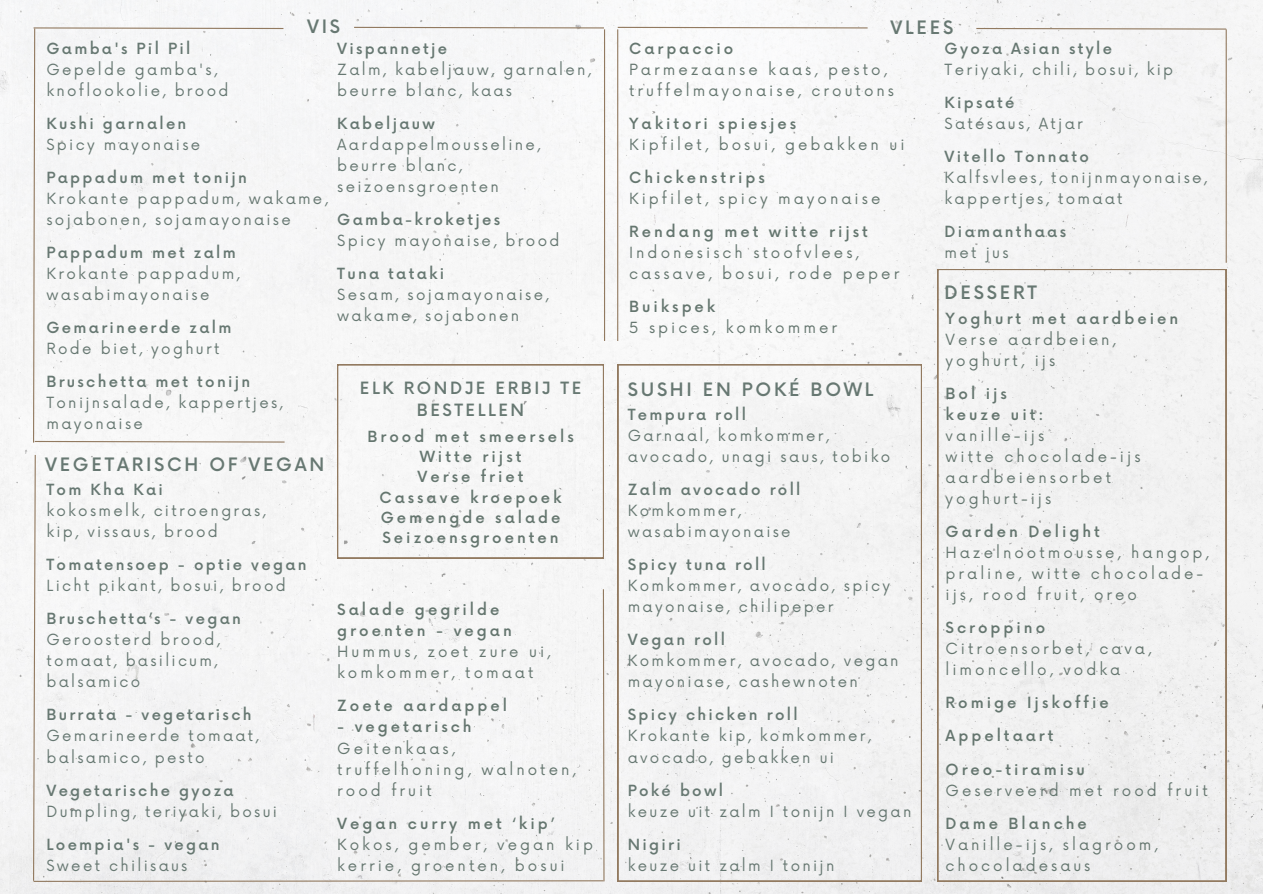
<style>
.page{position:relative;width:1263px;height:894px;background:#fff}
.page>*{position:absolute;margin:0;border:0;box-sizing:border-box;transform-origin:0 0}
.t1{font:500 18px "Now";letter-spacing:.155em;color:#677872}
.t2{font:500 16.5px/22.5px "Now";letter-spacing:.155em;color:#677872;text-align:center}
.t3{font:15px/21px "Now";letter-spacing:.155em;color:#677872}
.t4{font:15px/21px "Now";letter-spacing:.2em;color:#65766f}
.t5{font:500 15px "Now";letter-spacing:.155em;color:#677872}
.t6{font:500 15px/20.2px "Now";letter-spacing:.2em;color:#65766f}
</style>
<div class="page">
<div style="left:0;top:0;width:1263px;height:893px;background:#f6f6f6"></div>
<div style="left:938px;top:269px;width:288px;height:612px;background:#f1f1f1"></div>
<div style="left:618px;top:364px;width:303px;height:517px;background:#f3f3f3"></div>
<svg style="left:337px;top:364px;width:267px;height:89px"></svg>
<hr style="left:1226px;top:29px;width:1px;height:234px;background:#927a60">
<hr style="left:617px;top:29px;width:1px;height:312px;background:#927a60">
<svg style="left:353px;top:26px;width:252px;height:3px"></svg>
<svg style="left:617px;top:26px;width:252px;height:3px"></svg>
<svg style="left:975px;top:27px;width:252px;height:3px"></svg>
<hr style="left:604px;top:29px;width:1px;height:312px;background:#927a60">
<div style="left:32px;top:453px;width:573px;height:429px;background:#f5f5f5"></div>
<div style="left:32px;top:27px;width:254px;height:416px;background:#f6f6f7"></div>
<p class="t1" style="left:307px;top:17px;width:34px">VIS</p>
<p class="t5" style="left:337px;top:40px;width:112px">Vispannetje</p>
<p class="t3" style="left:337px;top:60px;width:255px">Zalm, kabeljauw, garnalen, beurre blanc, kaas</p>
<p class="t5" style="left:337px;top:115px;width:99px">Kabeljauw</p>
<p class="t3" style="left:337px;top:135px;width:205px">Aardappelmousseline,</p>
<p class="t3" style="left:337px;top:156px;width:163px">beurre blanc, seizoensgroenten</p>
<p class="t5" style="left:337px;top:211px;width:164px">Gamba-kroketjes</p>
<p class="t3" style="left:337px;top:231px;width:224px">Spicy mayonaise, brood</p>
<p class="t5" style="left:337px;top:265px;width:108px">Tuna tataki</p>
<p class="t3" style="left:337px;top:285px;width:213px">Sesam, sojamayonaise, wakame, sojabonen</p>
<h1 class="t5" style="left:46px;top:40px;width:145px">Gamba's Pil Pil</h1>
<p class="t3" style="left:46px;top:60px;width:184px">Gepelde gamba's, knoflookolie, brood</p>
<p class="t5" style="left:46px;top:115px;width:141px">Kushi garnalen</p>
<p class="t3" style="left:46px;top:135px;width:155px">Spicy mayonaise</p>
<p class="t5" style="left:46px;top:169px;width:202px">Pappadum met tonijn</p>
<p class="t3" style="left:46px;top:189px;width:283px">Krokante pappadum, wakame, sojabonen, sojamayonaise</p>
<p class="t5" style="left:46px;top:244px;width:191px">Pappadum met zalm</p>
<p class="t3" style="left:46px;top:264px;width:195px">Krokante pappadum, wasabimayonaise</p>
<p class="t5" style="left:46px;top:319px;width:186px">Gemarineerde zalm</p>
<p class="t3" style="left:46px;top:339px;width:175px">Rode biet, yoghurt</p>
<p class="t5" style="left:46px;top:373px;width:205px">Bruschetta met tonijn</p>
<p class="t3" style="left:46px;top:393px;width:238px">Tonijnsalade, kappertjes, mayonaise</p>
<p class="t2" style="left:360px;top:377px;width:223px">ELK RONDJE ERBIJ TE<br>BESTELLEN</p>
<p class="t6" style="left:367px;top:427px;width:208px;text-align:center">Brood met smeersels<br>Witte rijst<br>Verse friet<br>Cassave kroepoek<br>Gemengde salade</p>
<p class="t6" style="left:382px;top:528px;width:178px">Seizoensgroenten</p>
<p class="t1" style="left:45px;top:455px;width:281px">VEGETARISCH OF VEGAN</p>
<p class="t5" style="left:46px;top:481px;width:118px">Tom Kha Kai</p>
<p class="t3" style="left:46px;top:501px;width:221px">kokosmelk, citroengras,</p>
<h1 class="t3" style="left:46px;top:522px;width:173px">kip, vissaus, brood</h1>
<p class="t5" style="left:46px;top:556px;width:262px">Tomatensoep - optie vegan</p>
<p class="t3" style="left:46px;top:576px;width:241px">Licht pikant, bosui, brood</p>
<p class="t5" style="left:46px;top:610px;width:196px">Bruschetta’s - vegan</p>
<p class="t3" style="left:46px;top:630px;width:175px">Geroosterd brood,</p>
<p class="t3" style="left:46px;top:651px;width:172px">tomaat, basilicum, balsamico</p>
<p class="t5" style="left:46px;top:706px;width:206px">Burrata - vegetarisch</p>
<p class="t3" style="left:46px;top:726px;width:214px">Gemarineerde tomaat, balsamico, pesto</p>
<p class="t5" style="left:46px;top:781px;width:189px">Vegetarische gyoza</p>
<p class="t3" style="left:46px;top:801px;width:232px">Dumpling, teriyaki, bosui</p>
<p class="t5" style="left:46px;top:835px;width:175px">Loempia's - vegan</p>
<p class="t3" style="left:46px;top:855px;width:143px">Sweet chilisaus</p>
<p class="t6" style="left:337px;top:600px;width:176px;line-height:21px">Salade gegrilde groenten - vegan</p>
<p class="t4" style="left:337px;top:642px;width:215px">Hummus, zoet zure ui, komkommer, tomaat</p>
<p class="t6" style="left:337px;top:696px;width:171px">Zoete aardappel</p>
<p class="t6" style="left:337px;top:717px;width:136px">- vegetarisch</p>
<h2 class="t4" style="left:337px;top:738px;width:240px">Geitenkaas, truffelhoning, walnoten, rood fruit</h2>
<h2 class="t6" style="left:337px;top:813px;width:218px">Vegan curry met ‘kip’</h2>
<p class="t4" style="left:337px;top:834px;width:257px">Kokos, gember, vegan kip</p>
<p class="t4" style="left:337px;top:855px;width:229px">kerrie, groenten, bosui</p>
<h1 class="t1" style="left:891px;top:18px;width:64px">VLEES</h1>
<p class="t5" style="left:945px;top:40px;width:169px">Gyoza Asian style</p>
<p class="t3" style="left:945px;top:60px;width:230px">Teriyaki, chili, bosui, kip</p>
<p class="t5" style="left:945px;top:94px;width:71px">Kipsaté</p>
<p class="t3" style="left:945px;top:114px;width:140px">Satésaus, Atjar</p>
<p class="t5" style="left:945px;top:148px;width:146px">Vitello Tonnato</p>
<p class="t3" style="left:945px;top:168px;width:264px">Kalfsvlees, tonijnmayonaise,</p>
<p class="t3" style="left:945px;top:189px;width:180px">kappertjes, tomaat</p>
<p class="t5" style="left:945px;top:223px;width:123px">Diamanthaas</p>
<p class="t3" style="left:945px;top:243px;width:65px">met jus</p>
<p class="t6" style="left:629px;top:39px;width:106px">Carpaccio</p>
<p class="t4" style="left:629px;top:60px;width:259px">Parmezaanse kaas, pesto,</p>
<p class="t4" style="left:629px;top:81px;width:266px">truffelmayonaise, croutons</p>
<p class="t6" style="left:629px;top:114px;width:169px">Yakitori spiesjes</p>
<p class="t4" style="left:629px;top:135px;width:277px">Kipfilet, bosui, gebakken ui</p>
<p class="t6" style="left:629px;top:168px;width:137px">Chickenstrips</p>
<p class="t4" style="left:629px;top:189px;width:253px">Kipfilet, spicy mayonaise</p>
<p class="t6" style="left:629px;top:222px;width:240px">Rendang met witte rijst</p>
<p class="t4" style="left:629px;top:243px;width:231px">Indonesisch stoofvlees,</p>
<p class="t4" style="left:629px;top:264px;width:272px">cassave, bosui, rode peper</p>
<p class="t6" style="left:629px;top:297px;width:88px">Buikspek</p>
<p class="t4" style="left:629px;top:318px;width:209px">5 spices, komkommer</p>
<h1 class="t1" style="left:945px;top:283px;width:94px">DESSERT</h1>
<h2 class="t6" style="left:945px;top:309px;width:234px">Yoghurt met aardbeien</h2>
<p class="t4" style="left:945px;top:330px;width:172px">Verse aardbeien,</p>
<h1 class="t4" style="left:945px;top:351px;width:111px">yoghurt, ijs</h1>
<p class="t6" style="left:945px;top:384px;width:63px">Bol ijs</p>
<p class="t6" style="left:945px;top:405px;width:99px">keuze uit:</p>
<p class="t4" style="left:945px;top:426px;width:100px">vanille-ijs</p>
<p class="t4" style="left:945px;top:447px;width:196px">witte chocolade-ijs</p>
<p class="t4" style="left:945px;top:468px;width:167px">aardbeiensorbet</p>
<p class="t4" style="left:945px;top:489px;width:107px">yoghurt-ijs</p>
<p class="t6" style="left:945px;top:522px;width:156px">Garden Delight</p>
<p class="t4" style="left:945px;top:543px;width:265px">Hazelnootmousse, hangop, praline, witte chocolade&shy;ijs, rood fruit, oreo</p>
<p class="t6" style="left:945px;top:618px;width:101px">Scroppino</p>
<p class="t4" style="left:945px;top:639px;width:207px">Citroensorbet, cava,</p>
<p class="t4" style="left:945px;top:660px;width:176px">limoncello, vodka</p>
<p class="t6" style="left:945px;top:693px;width:165px">Romige Ijskoffie</p>
<p class="t6" style="left:945px;top:726px;width:109px">Appeltaart</p>
<p class="t6" style="left:945px;top:759px;width:141px">Oreo-tiramisu</p>
<p class="t4" style="left:945px;top:780px;width:264px">Geserveerd met rood fruit</p>
<p class="t6" style="left:945px;top:813px;width:143px">Dame Blanche</p>
<p class="t4" style="left:945px;top:834px;width:214px">Vanille-ijs, slagroom, chocoladesaus</p>
<p class="t1" style="left:628px;top:379px;width:247px">SUSHI EN POKÉ BOWL</p>
<p class="t5" style="left:628px;top:406px;width:120px">Tempura roll</p>
<p class="t3" style="left:628px;top:426px;width:264px">Garnaal, komkommer, avocado, unagi saus, tobiko</p>
<p class="t5" style="left:628px;top:481px;width:174px">Zalm avocado roll</p>
<h1 class="t3" style="left:628px;top:501px;width:115px">Komkommer,</h1>
<p class="t3" style="left:628px;top:522px;width:164px">wasabimayonaise</p>
<p class="t5" style="left:628px;top:556px;width:140px">Spicy tuna roll</p>
<p class="t3" style="left:628px;top:576px;width:264px">Komkommer, avocado, spicy mayonaise, chilipeper</p>
<p class="t5" style="left:628px;top:631px;width:99px">Vegan roll</p>
<p class="t3" style="left:628px;top:651px;width:272px">Komkommer, avocado, vegan mayoniase, cashewnoten</p>
<p class="t5" style="left:628px;top:706px;width:171px">Spicy chicken roll</p>
<p class="t3" style="left:628px;top:726px;width:245px">Krokante kip, komkommer, avocado, gebakken ui</p>
<p class="t5" style="left:628px;top:781px;width:97px">Poké bowl</p>
<p class="t3" style="left:628px;top:801px;width:285px">keuze uit zalm I tonijn I vegan</p>
<p class="t5" style="left:628px;top:835px;width:55px">Nigiri</p>
<p class="t3" style="left:628px;top:855px;width:208px">keuze uit zalm I tonijn</p>
</div>
